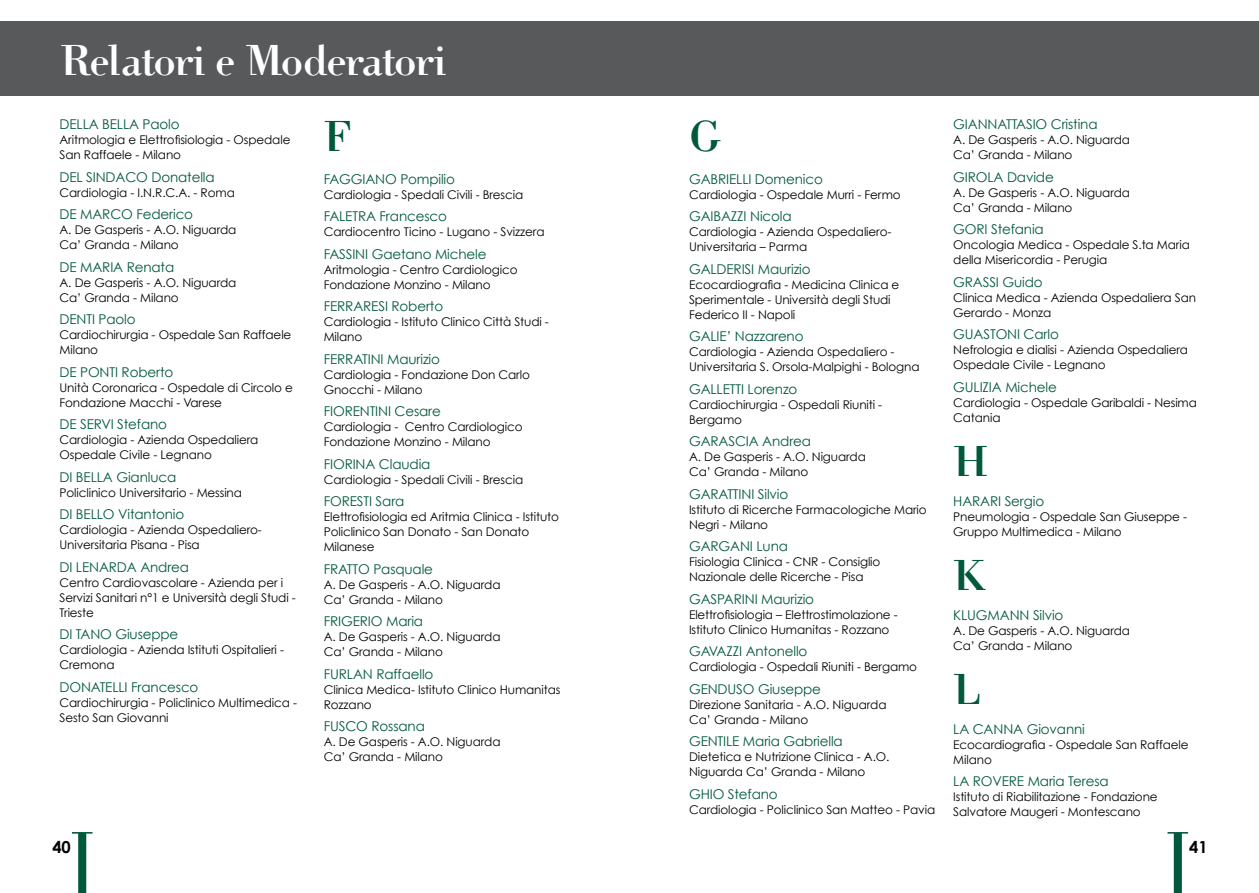
<style>
.page{position:relative;width:1259px;height:893px;background:#fff}
.page>*{position:absolute;margin:0;border:0;box-sizing:border-box;transform-origin:0 0}
.t1{font:45px "Help Us Giambattista";letter-spacing:-.04em;color:#fff}
.t2{font:45px "Help Us Giambattista";color:#00583d}
.t3{font:700 16.5px "Century Gothic";color:#000}
.t4{font:13.5px "Century Gothic";letter-spacing:-.01em;color:#00583d}
.t5{font:12px/15px "Century Gothic";letter-spacing:-.01em;color:#000}
</style>
<div class="page">
<svg style="left:72px;top:832px;width:20px;height:61px"></svg>
<svg style="left:1167px;top:832px;width:21px;height:61px"></svg>
<div style="left:0;top:21px;width:1259px;height:75px;background:#58595b"></div>
<h1 class="t1" style="left:60px;top:33px;width:388px">Relatori e Moderatori</h1>
<p class="t4" style="left:60px;top:116px;width:122px">DELLA BELLA Paolo</p>
<p class="t5" style="left:60px;top:132px;width:232px">Aritmologia e Elettrofisiologia - Ospedale<br>San Raffaele - Milano</p>
<p class="t4" style="left:60px;top:169px;width:157px">DEL SINDACO Donatella</p>
<p class="t5" style="left:60px;top:185px;width:177px">Cardiologia - I.N.R.C.A. - Roma</p>
<p class="t4" style="left:60px;top:206px;width:135px">DE MARCO Federico</p>
<p class="t5" style="left:60px;top:222px;width:178px">A. De Gasperis - A.O. Niguarda<br>Ca’ Granda - Milano</p>
<p class="t4" style="left:60px;top:259px;width:116px">DE MARIA Renata</p>
<p class="t5" style="left:60px;top:275px;width:178px">A. De Gasperis - A.O. Niguarda<br>Ca’ Granda - Milano</p>
<p class="t4" style="left:60px;top:311px;width:78px">DENTI Paolo</p>
<p class="t5" style="left:60px;top:327px;width:233px">Cardiochirurgia - Ospedale San Raffaele<br>Milano</p>
<p class="t4" style="left:60px;top:364px;width:115px">DE PONTI Roberto</p>
<p class="t5" style="left:60px;top:380px;width:235px">Unità Coronarica - Ospedale di Circolo e<br>Fondazione Macchi - Varese</p>
<p class="t4" style="left:60px;top:416px;width:109px">DE SERVI Stefano</p>
<p class="t5" style="left:60px;top:432px;width:200px">Cardiologia - Azienda Ospedaliera<br>Ospedale Civile - Legnano</p>
<p class="t4" style="left:60px;top:469px;width:118px">DI BELLA Gianluca</p>
<p class="t5" style="left:60px;top:485px;width:184px">Policlinico Universitario - Messina</p>
<p class="t4" style="left:60px;top:506px;width:126px">DI BELLO Vitantonio</p>
<p class="t5" style="left:60px;top:522px;width:204px">Cardiologia - Azienda Ospedaliero-<br>Universitaria Pisana - Pisa</p>
<p class="t4" style="left:60px;top:559px;width:131px">DI LENARDA Andrea</p>
<p class="t5" style="left:60px;top:575px;width:238px">Centro Cardiovascolare - Azienda per i<br>Servizi Sanitari n°1 e Università degli Studi -<br>Trieste</p>
<p class="t4" style="left:60px;top:626px;width:120px">DI TANO Giuseppe</p>
<p class="t5" style="left:60px;top:642px;width:226px">Cardiologia - Azienda Istituti Ospitalieri -<br>Cremona</p>
<p class="t4" style="left:60px;top:679px;width:140px">DONATELLI Francesco</p>
<p class="t5" style="left:60px;top:695px;width:239px">Cardiochirurgia - Policlinico Multimedica -<br>Sesto San Giovanni</p>
<h1 class="t2" style="left:324px;top:108px;width:29px">F</h1>
<p class="t4" style="left:324px;top:171px;width:133px">FAGGIANO Pompilio</p>
<p class="t5" style="left:324px;top:187px;width:201px">Cardiologia - Spedali Civili - Brescia</p>
<p class="t4" style="left:324px;top:208px;width:125px">FALETRA Francesco</p>
<p class="t5" style="left:324px;top:224px;width:222px">Cardiocentro Ticino - Lugano - Svizzera</p>
<p class="t4" style="left:324px;top:246px;width:164px">FASSINI Gaetano Michele</p>
<p class="t5" style="left:324px;top:262px;width:195px">Aritmologia - Centro Cardiologico<br>Fondazione Monzino - Milano</p>
<p class="t4" style="left:324px;top:298px;width:121px">FERRARESI Roberto</p>
<p class="t5" style="left:324px;top:314px;width:227px">Cardiologia - Istituto Clinico Città Studi -<br>Milano</p>
<p class="t4" style="left:324px;top:351px;width:118px">FERRATINI Maurizio</p>
<p class="t5" style="left:324px;top:367px;width:208px">Cardiologia - Fondazione Don Carlo<br>Gnocchi - Milano</p>
<p class="t4" style="left:324px;top:403px;width:119px">FIORENTINI Cesare</p>
<p class="t5" style="left:324px;top:419px;width:200px">Cardiologia - Centro Cardiologico<br>Fondazione Monzino - Milano</p>
<p class="t4" style="left:324px;top:456px;width:108px">FIORINA Claudia</p>
<p class="t5" style="left:324px;top:472px;width:201px">Cardiologia - Spedali Civili - Brescia</p>
<p class="t4" style="left:324px;top:493px;width:82px">FORESTI Sara</p>
<p class="t5" style="left:324px;top:509px;width:237px">Elettrofisiologia ed Aritmia Clinica - Istituto<br>Policlinico San Donato - San Donato<br>Milanese</p>
<p class="t4" style="left:324px;top:561px;width:111px">FRATTO Pasquale</p>
<p class="t5" style="left:324px;top:577px;width:178px">A. De Gasperis - A.O. Niguarda<br>Ca’ Granda - Milano</p>
<p class="t4" style="left:324px;top:613px;width:101px">FRIGERIO Maria</p>
<p class="t5" style="left:324px;top:629px;width:178px">A. De Gasperis - A.O. Niguarda<br>Ca’ Granda - Milano</p>
<p class="t4" style="left:324px;top:666px;width:111px">FURLAN Raffaello</p>
<p class="t5" style="left:324px;top:682px;width:238px">Clinica Medica- Istituto Clinico Humanitas<br>Rozzano</p>
<p class="t4" style="left:324px;top:718px;width:103px">FUSCO Rossana</p>
<p class="t5" style="left:324px;top:734px;width:178px">A. De Gasperis - A.O. Niguarda<br>Ca’ Granda - Milano</p>
<h1 class="t2" style="left:689px;top:108px;width:34px">G</h1>
<p class="t4" style="left:689px;top:171px;width:135px">GABRIELLI Domenico</p>
<p class="t5" style="left:689px;top:187px;width:213px">Cardiologia - Ospedale Murri - Fermo</p>
<p class="t4" style="left:689px;top:208px;width:104px">GAIBAZZI Nicola</p>
<p class="t5" style="left:689px;top:224px;width:204px">Cardiologia - Azienda Ospedaliero-<br>Universitaria – Parma</p>
<p class="t4" style="left:689px;top:261px;width:123px">GALDERISI Maurizio</p>
<p class="t5" style="left:689px;top:277px;width:212px">Ecocardiografia - Medicina Clinica e<br>Sperimentale - Università degli Studi<br>Federico II - Napoli</p>
<p class="t4" style="left:689px;top:328px;width:116px">GALIE’ Nazzareno</p>
<p class="t5" style="left:689px;top:344px;width:232px">Cardiologia - Azienda Ospedaliero -<br>Universitaria S. Orsola-Malpighi - Bologna</p>
<p class="t4" style="left:689px;top:381px;width:110px">GALLETTI Lorenzo</p>
<p class="t5" style="left:689px;top:397px;width:195px">Cardiochirurgia - Ospedali Riuniti -<br>Bergamo</p>
<p class="t4" style="left:689px;top:433px;width:124px">GARASCIA Andrea</p>
<p class="t5" style="left:689px;top:449px;width:178px">A. De Gasperis - A.O. Niguarda<br>Ca’ Granda - Milano</p>
<p class="t4" style="left:689px;top:486px;width:101px">GARATTINI Silvio</p>
<p class="t5" style="left:689px;top:502px;width:239px">Istituto di Ricerche Farmacologiche Mario<br>Negri - Milano</p>
<p class="t4" style="left:689px;top:538px;width:100px">GARGANI Luna</p>
<p class="t5" style="left:689px;top:554px;width:193px">Fisiologia Clinica - CNR - Consiglio<br>Nazionale delle Ricerche - Pisa</p>
<p class="t4" style="left:689px;top:591px;width:127px">GASPARINI Maurizio</p>
<p class="t5" style="left:689px;top:607px;width:210px">Elettrofisiologia – Elettrostimolazione -<br>Istituto Clinico Humanitas - Rozzano</p>
<p class="t4" style="left:689px;top:643px;width:120px">GAVAZZI Antonello</p>
<p class="t5" style="left:689px;top:659px;width:229px">Cardiologia - Ospedali Riuniti - Bergamo</p>
<p class="t4" style="left:689px;top:681px;width:133px">GENDUSO Giuseppe</p>
<p class="t5" style="left:689px;top:697px;width:199px">Direzione Sanitaria - A.O. Niguarda<br>Ca’ Granda - Milano</p>
<p class="t4" style="left:689px;top:733px;width:155px">GENTILE Maria Gabriella</p>
<p class="t5" style="left:689px;top:749px;width:202px">Dietetica e Nutrizione Clinica - A.O.<br>Niguarda Ca’ Granda - Milano</p>
<p class="t4" style="left:689px;top:786px;width:90px">GHIO Stefano</p>
<p class="t5" style="left:689px;top:802px;width:248px">Cardiologia - Policlinico San Matteo - Pavia</p>
<p class="t4" style="left:953px;top:116px;width:146px">GIANNATTASIO Cristina</p>
<p class="t5" style="left:953px;top:132px;width:178px">A. De Gasperis - A.O. Niguarda<br>Ca’ Granda - Milano</p>
<p class="t4" style="left:953px;top:169px;width:102px">GIROLA Davide</p>
<p class="t5" style="left:953px;top:185px;width:178px">A. De Gasperis - A.O. Niguarda<br>Ca’ Granda - Milano</p>
<p class="t4" style="left:953px;top:221px;width:92px">GORI Stefania</p>
<p class="t5" style="left:953px;top:237px;width:238px">Oncologia Medica - Ospedale S.ta Maria della Misericordia - Perugia</p>
<p class="t4" style="left:953px;top:274px;width:91px">GRASSI Guido</p>
<p class="t5" style="left:953px;top:290px;width:244px">Clinica Medica - Azienda Ospedaliera San<br>Gerardo - Monza</p>
<p class="t4" style="left:953px;top:326px;width:107px">GUASTONI Carlo</p>
<p class="t5" style="left:953px;top:342px;width:236px">Nefrologia e dialisi - Azienda Ospedaliera<br>Ospedale Civile - Legnano</p>
<p class="t4" style="left:953px;top:379px;width:105px">GULIZIA Michele</p>
<p class="t5" style="left:953px;top:395px;width:245px">Cardiologia - Ospedale Garibaldi - Nesima<br>Catania</p>
<h1 class="t2" style="left:953px;top:433px;width:37px">H</h1>
<p class="t4" style="left:953px;top:493px;width:92px">HARARI Sergio</p>
<p class="t5" style="left:953px;top:509px;width:235px">Pneumologia - Ospedale San Giuseppe -<br>Gruppo Multimedica - Milano</p>
<h1 class="t2" style="left:953px;top:547px;width:34px">K</h1>
<p class="t4" style="left:953px;top:607px;width:112px">KLUGMANN Silvio</p>
<p class="t5" style="left:953px;top:623px;width:178px">A. De Gasperis - A.O. Niguarda<br>Ca’ Granda - Milano</p>
<h1 class="t2" style="left:953px;top:661px;width:29px">L</h1>
<p class="t4" style="left:953px;top:721px;width:133px">LA CANNA Giovanni</p>
<p class="t5" style="left:953px;top:737px;width:237px">Ecocardiografia - Ospedale San Raffaele<br>Milano</p>
<p class="t4" style="left:953px;top:773px;width:157px">LA ROVERE Maria Teresa</p>
<p class="t5" style="left:953px;top:789px;width:206px">Istituto di Riabilitazione - Fondazione<br>Salvatore Maugeri - Montescano</p>
<h2 class="t3" style="left:52px;top:836px;width:20px">40</h2>
<h2 class="t3" style="left:1189px;top:836px;width:20px">41</h2>
</div>
